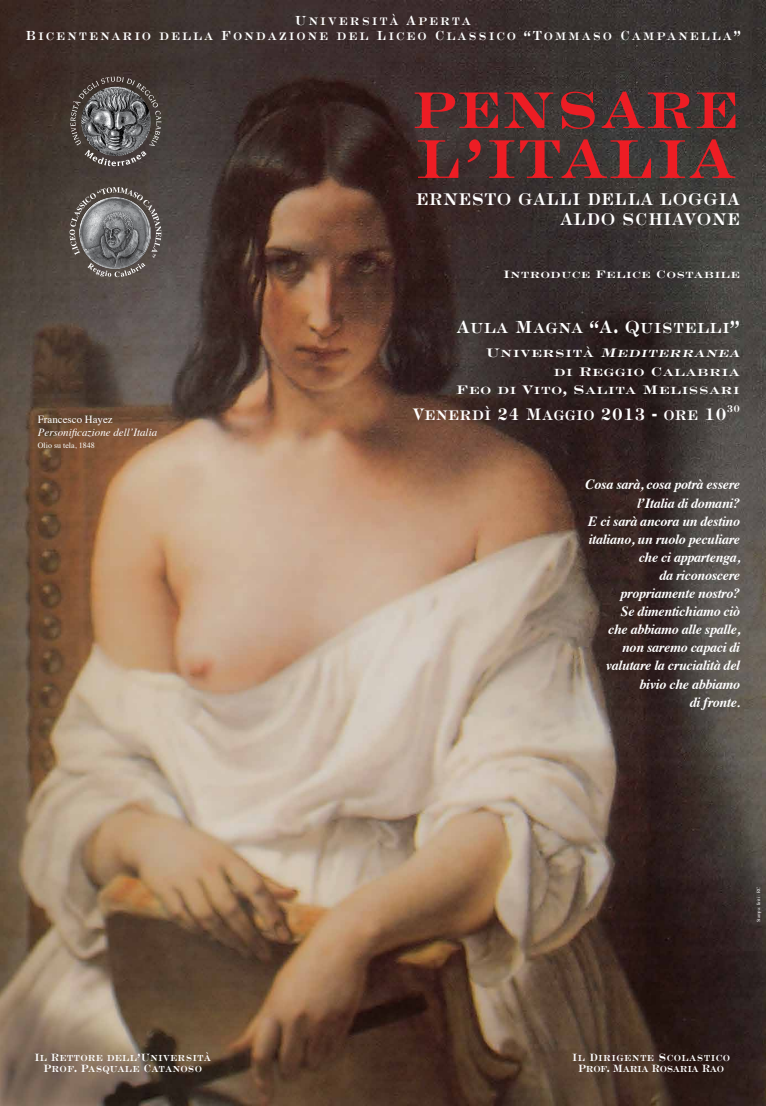
<style>
.page{position:relative;width:766px;height:1106px;background:#fff}
.page>*{position:absolute;margin:0;border:0;box-sizing:border-box;transform-origin:0 0}
.t1{font:81.4px "Engravers LH Bold Face";color:#ed1d24;scale:.88 1}
.t2{font:76.8px "Engravers LH Bold Face";color:#ed1d24;scale:.88 1}
.t3{font:26.12px "Engravers LH Bold Face";color:#fff;scale:.78 1}
.t4{font:25.28px/20.5px "Engravers LH Bold Face";color:#fff;text-align:right;scale:.78 1}
.t5{font:24.84px "Engravers LH Bold Face";color:#fff;scale:.75 1}
.t6{font:19.6px/14.9px "Engravers LH Bold Face";letter-spacing:.11em;color:#fff;text-align:center;scale:.78 1}
.t7{font:18.56px/18.2px "Engravers LH Bold Face";color:#fff;text-align:right}
.t8{font:16px "Engravers LH Bold Face";color:#fff}
.t9{font:15.68px/11.2px "Engravers LH Bold Face";color:#fff;text-align:center;scale:.77 1}
.t10{font:15.68px/11.2px "Engravers LH Bold Face";letter-spacing:.02em;color:#fff;text-align:center;scale:.77 1}
.t11{font:italic 700 14px/18.1px "Times";letter-spacing:-.02em;color:#fff;text-align:right}
.t12{font:italic 10.92px "Times";color:#fff}
.t13{font:10.92px "Times";color:#fff}
.t14{font:8px "Times";color:#fff}
.t15{font:4.8px "Times";color:#fff}
.s1{font-style:italic}
</style>
<div class="page">
<img style="left:0;top:0;width:765px;height:1106px">
<svg style="left:70px;top:77px;width:91px;height:89px;background:#5f5b59"></svg>
<img style="left:80px;top:257px;width:71px;height:11px">
<svg style="left:87px;top:263px;width:58px;height:14px"></svg>
<svg style="left:69px;top:187px;width:92px;height:70px;background:#73706f"></svg>
<h3 class="t6" style="left:25px;top:13px;width:918px">Università Aperta<br>Bicentenario della Fondazione del Liceo Classico “Tommaso Campanella”</h3>
<h2 class="t2" style="left:412px;top:70px;width:374px">Pensare</h2>
<h1 class="t1" style="left:415px;top:117px;width:366px">l’Italia</h1>
<h3 class="t4" style="left:415px;top:188px;width:417px">Ernesto Galli della Loggia<br>Aldo S chiavone</h3>
<p class="t13" style="left:38px;top:409px;width:76px">Francesco Hayez</p>
<p class="t12" style="left:38px;top:423px;width:121px">Personificazione dell’Italia</p>
<p class="t14" style="left:38px;top:438px;width:58px">Olio su tela, 1848</p>
<p class="t8" style="left:503px;top:266px;width:238px">Introduce Felice C ostabile</p>
<h3 class="t3" style="left:456px;top:314px;width:365px">Aula Magna “A. Quistelli”</h3>
<h3 class="t7" style="left:456px;top:343px;width:289px">U n i v e r s i t à <span class="s1">Mediterranea<br></span>di Reggio Calabria<br>Feo di Vito, Salita Melissari</h3>
<h3 class="t5" style="left:412px;top:401px;width:438px">Venerdì 24 Maggio 2013 - ore 10<sup>30</sup></h3>
<p class="t11" style="left:585px;top:474px;width:156px">Cosa sarà, cosa potrà essere l’Italia di domani?<br>E ci sarà ancora un destino italiano, un ruolo peculiare che ci appartenga,<br>da riconoscere propriamente nostro?<br>Se dimentichiamo ciò<br>che abbiamo alle spalle, non saremo capaci di valutare la crucialità del bivio che abbiamo<br>di fronte.</p>
<p class="t15" style="left:754px;top:922px;width:37px;rotate:-90deg">Stampa: Iiriti - RC</p>
<p class="t9" style="left:34px;top:1051px;width:231px">Il Rettore dell’Università<br>Prof. Pasquale C atanoso</p>
<p class="t10" style="left:572px;top:1051px;width:207px">Il Dirigente S colastico<br>Prof. Maria Rosaria Rao</p>
</div>
